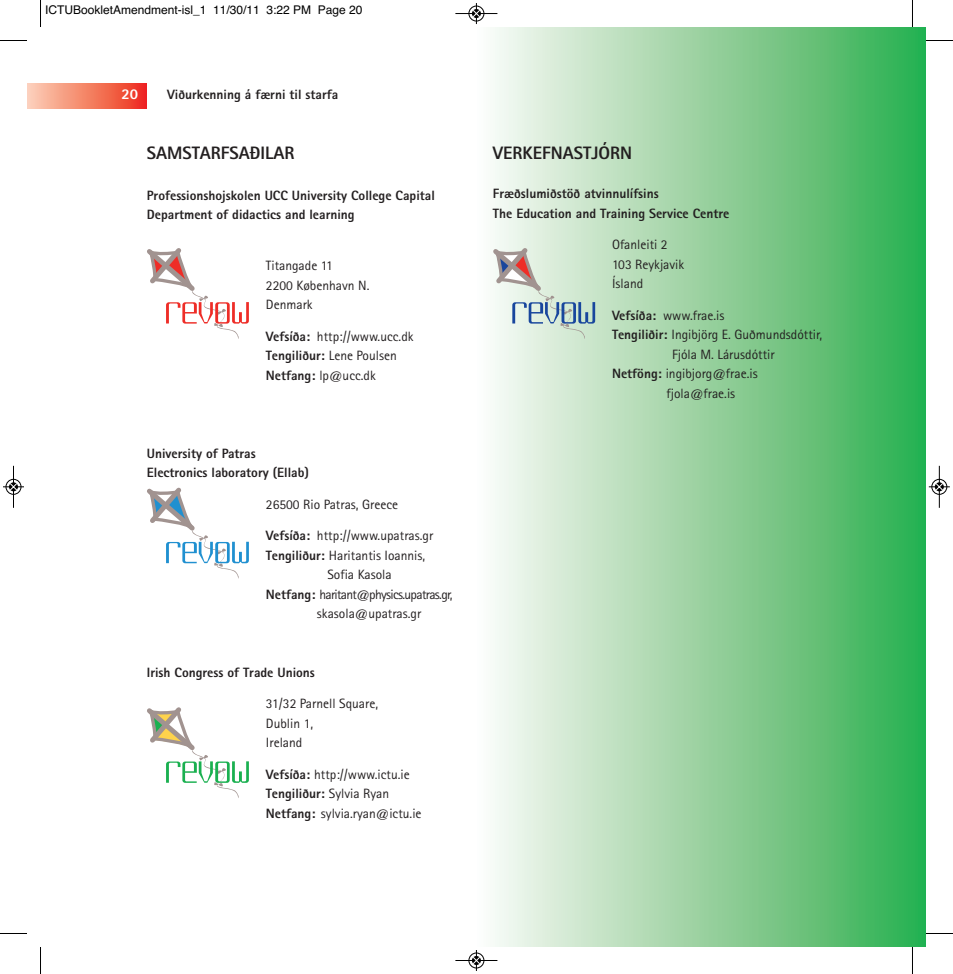
<style>
.page{position:relative;width:953px;height:974px;background:#fff}
.page>*{position:absolute;margin:0;border:0;box-sizing:border-box;transform-origin:0 0}
.t1{font:800 18px "Rotis Sans Serif";color:#231f20}
.t2{font:800 15px "Rotis Sans Serif";color:#fff}
.t3{font:13.5px/19.5px "Rotis Sans Serif";color:#231f20}
.t4{font:800 13.5px/19.5px "Rotis Sans Serif";color:#231f20}
.t5{font:13.5px "Rotis Sans Serif";letter-spacing:-.05em;color:#231f20}
.t6{font:12px "Helvetica";color:#000}
.s1{font-weight:800}
</style>
<div class="page">
<img style="left:27px;top:83px;width:120px;height:26px">
<div style="left:476px;top:27px;width:450px;height:920px;background:linear-gradient(to right,#fffaf8,#2dad4d)"></div>
<svg style="left:147px;top:248px;width:102px;height:91px"></svg>
<svg style="left:493px;top:248px;width:102px;height:91px;background:#cbd7d0"></svg>
<svg style="left:147px;top:488px;width:102px;height:91px"></svg>
<svg style="left:147px;top:707px;width:102px;height:91px"></svg>
<svg style="left:40px;top:0;width:1px;height:27px"></svg>
<svg style="left:0;top:40px;width:27px;height:1px"></svg>
<svg style="left:912px;top:0;width:1px;height:27px"></svg>
<svg style="left:926px;top:40px;width:27px;height:1px"></svg>
<svg style="left:40px;top:947px;width:1px;height:27px"></svg>
<svg style="left:0;top:933px;width:27px;height:1px"></svg>
<svg style="left:912px;top:947px;width:1px;height:27px"></svg>
<svg style="left:926px;top:933px;width:27px;height:1px"></svg>
<div style="left:468px;top:6px;width:16px;height:16px;border:1px solid #fff;border-radius:50%"></div>
<hr style="left:455px;top:13px;width:42px;height:1px;background:#000">
<div style="left:469px;top:6px;width:15px;height:15px;border:1px solid #000;border-radius:50%"></div>
<svg style="left:472px;top:3px;width:8px;height:21px"></svg>
<div style="left:468px;top:952px;width:16px;height:16px;border:1px solid #fff;border-radius:50%"></div>
<hr style="left:455px;top:960px;width:42px;height:1px;background:#000">
<div style="left:469px;top:953px;width:15px;height:15px;border:1px solid #000;border-radius:50%"></div>
<svg style="left:472px;top:950px;width:8px;height:21px"></svg>
<div style="left:6px;top:479px;width:15px;height:16px;border:1px solid #fff;border-radius:50%"></div>
<hr style="left:13px;top:466px;width:1px;height:42px;background:#000">
<div style="left:6px;top:479px;width:15px;height:15px;border:1px solid #000;border-radius:50%"></div>
<svg style="left:3px;top:483px;width:21px;height:8px"></svg>
<div style="left:931px;top:479px;width:16px;height:16px;border:1px solid #fff;border-radius:50%"></div>
<hr style="left:939px;top:466px;width:1px;height:42px;background:#000">
<div style="left:931px;top:479px;width:16px;height:15px;border:1px solid #000;border-radius:50%"></div>
<svg style="left:928px;top:483px;width:22px;height:8px"></svg>
<p class="t6" style="left:45px;top:2px;width:319px">ICTUBookletAmendment-isl_1 11/30/11 3:22 PM Page 20</p>
<p class="t2" style="left:121px;top:89px;width:18px">20</p>
<p class="t4" style="left:167px;top:86px;width:173px">Viðurkenning á færni til starfa</p>
<h1 class="t1" style="left:147px;top:147px;width:149px">SAMSTARFSAÐILAR</h1>
<p class="t4" style="left:147px;top:187px;width:289px">Professionshojskolen UCC University College Capital<br>Department of didactics and learning</p>
<p class="t3" style="left:266px;top:257px;width:105px">Titangade 11<br>2200 København N.<br>Denmark</p>
<p class="t3" style="left:266px;top:328px;width:149px"><span class="s1">Vefsíða:</span> http://www.ucc.dk<br><span class="s1">Tengiliður:</span> Lene Poulsen<br><span class="s1">Netfang:</span> lp@ucc.dk</p>
<p class="t4" style="left:147px;top:445px;width:164px">University of Patras<br>Electronics laboratory (Ellab)</p>
<p class="t3" style="left:266px;top:496px;width:134px">26500 Rio Patras, Greece</p>
<p class="t3" style="left:266px;top:527px;width:169px"><span class="s1">Vefsíða:</span> http://www.upatras.gr</p>
<p class="t3" style="left:266px;top:547px;width:161px"><span class="s1">Tengiliður:</span> Haritantis Ioannis,</p>
<p class="t3" style="left:327px;top:566px;width:66px">Sofia Kasola</p>
<p class="t5" style="left:266px;top:589px;width:188px"><span class="s1">Netfang:</span> haritant@physics.upatras.gr,</p>
<p class="t3" style="left:317px;top:605px;width:106px">skasola@upatras.gr</p>
<p class="t4" style="left:147px;top:664px;width:170px">Irish Congress of Trade Unions</p>
<p class="t3" style="left:266px;top:695px;width:114px">31/32 Parnell Square,<br>Dublin 1,<br>Ireland</p>
<p class="t3" style="left:266px;top:766px;width:157px"><span class="s1">Vefsíða:</span> http://www.ictu.ie<br><span class="s1">Tengiliður:</span> Sylvia Ryan<br><span class="s1">Netfang:</span> sylvia.ryan@ictu.ie</p>
<h1 class="t1" style="left:493px;top:147px;width:141px">VERKEFNASTJÓRN</h1>
<p class="t4" style="left:493px;top:185px;width:238px">Fræðslumiðstöð atvinnulífsins<br>The Education and Training Service Centre</p>
<p class="t3" style="left:612px;top:236px;width:74px">Ofanleiti 2<br>103 Reykjavik<br>Ísland</p>
<p class="t3" style="left:612px;top:307px;width:114px"><span class="s1">Vefsíða:</span> www.frae.is</p>
<p class="t3" style="left:612px;top:326px;width:212px"><span class="s1">Tengiliðir:</span> Ingibjörg E. Guðmundsdóttir,</p>
<p class="t3" style="left:672px;top:346px;width:104px">Fjóla M. Lárusdóttir</p>
<p class="t3" style="left:612px;top:365px;width:147px"><span class="s1">Netföng:</span> ingibjorg@frae.is</p>
<p class="t3" style="left:666px;top:385px;width:70px">fjola@frae.is</p>
</div>
